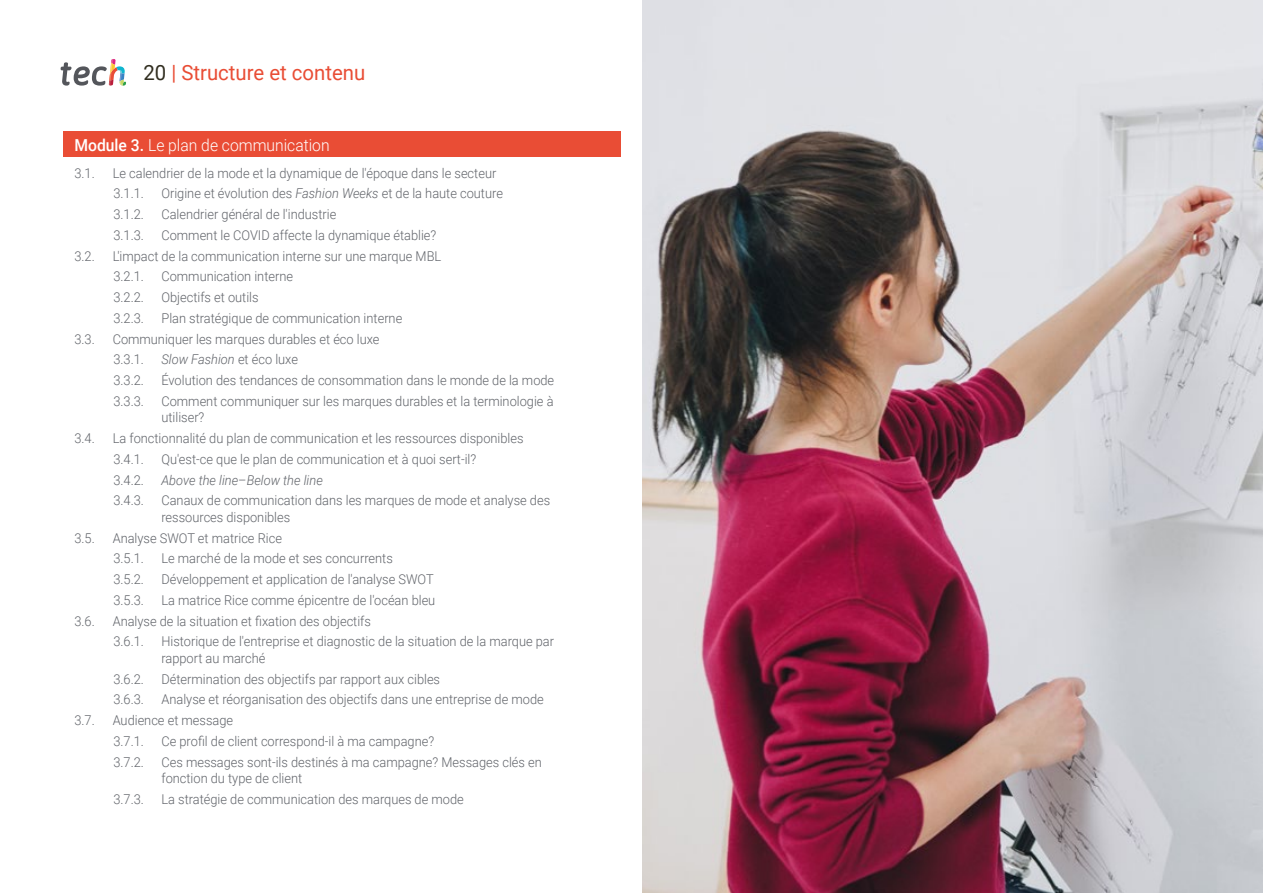
<style>
.page{position:relative;width:1263px;height:893px;background:#fff}
.page>*{position:absolute;margin:0;border:0;box-sizing:border-box;transform-origin:0 0}
.t1{font:21px "Roboto";color:#e94d35}
.t2{font:300 16.5px "Roboto";color:#fff;scale:.95 1}
.t3{font:300 13.5px/20.7px "Roboto";color:#61646a;scale:.95 1}
.t4{font:italic 300 13.5px "Roboto";color:#61646a;scale:.95 1}
.s1{color:#312e20}
.s2{font-weight:500}
.s3{font-style:italic}
.s4{font-style:normal}
</style>
<div class="page">
<svg style="left:61px;top:59px;width:65px;height:27px"></svg>
<div style="left:63px;top:132px;width:558px;height:25px;background:#e94d35"></div>
<img style="left:642px;top:0;width:621px;height:893px">
<h1 class="t1" style="left:144px;top:57px;width:223px"><span class="s1">20</span> | Structure et contenu</h1>
<p class="t2" style="left:74px;top:133px;width:270px"><span class="s2">Module 3.</span> Le plan de communication</p>
<p class="t3" style="left:74px;top:162px;width:23px">3.1.</p>
<p class="t3" style="left:113px;top:162px;width:405px">Le calendrier de la mode et la dynamique de l'époque dans le secteur<br>3.1.1.</p>
<p class="t3" style="left:161px;top:183px;width:361px">Origine et évolution des <span class="s3">Fashion Weeks</span> et de la haute couture</p>
<p class="t3" style="left:113px;top:203px;width:34px">3.1.2.</p>
<p class="t3" style="left:161px;top:203px;width:186px">Calendrier général de l'industrie</p>
<p class="t3" style="left:113px;top:224px;width:34px">3.1.3.</p>
<p class="t3" style="left:161px;top:224px;width:291px">Comment le COVID affecte la dynamique établie?</p>
<p class="t3" style="left:74px;top:245px;width:23px">3.2.</p>
<p class="t3" style="left:113px;top:245px;width:347px">L'impact de la communication interne sur une marque MBL<br>3.2.1.</p>
<p class="t3" style="left:161px;top:266px;width:140px">Communication interne</p>
<p class="t3" style="left:113px;top:286px;width:34px">3.2.2.</p>
<p class="t3" style="left:161px;top:286px;width:104px">Objectifs et outils</p>
<p class="t3" style="left:113px;top:307px;width:34px">3.2.3.</p>
<p class="t3" style="left:161px;top:307px;width:255px">Plan stratégique de communication interne</p>
<p class="t3" style="left:74px;top:328px;width:23px">3.3.</p>
<p class="t3" style="left:113px;top:328px;width:282px">Communiquer les marques durables et éco luxe<br>3.3.1.</p>
<p class="t4" style="left:161px;top:350px;width:145px">Slow Fashion <span class="s4">et éco luxe</span></p>
<p class="t3" style="left:113px;top:369px;width:34px">3.3.2.</p>
<p class="t3" style="left:161px;top:369px;width:415px">Évolution des tendances de consommation dans le monde de la mode</p>
<p class="t3" style="left:113px;top:390px;width:34px">3.3.3.</p>
<p class="t3" style="left:161px;top:392px;width:414px;line-height:16.5px">Comment communiquer sur les marques durables et la terminologie à utiliser?</p>
<p class="t3" style="left:74px;top:427px;width:23px">3.4.</p>
<p class="t3" style="left:113px;top:427px;width:434px">La fonctionnalité du plan de communication et les ressources disponibles<br>3.4.1.</p>
<p class="t3" style="left:161px;top:448px;width:333px">Qu'est-ce que le plan de communication et à quoi sert-il?</p>
<p class="t3" style="left:113px;top:469px;width:34px">3.4.2.</p>
<p class="t4" style="left:161px;top:470px;width:171px">Above the line<span class="s4">–</span>Below the line</p>
<p class="t3" style="left:113px;top:490px;width:34px">3.4.3.</p>
<p class="t3" style="left:161px;top:492px;width:411px;line-height:16.5px">Canaux de communication dans les marques de mode et analyse des ressources disponibles</p>
<p class="t3" style="left:74px;top:527px;width:23px">3.5.</p>
<p class="t3" style="left:113px;top:527px;width:180px">Analyse SWOT et matrice Rice<br>3.5.1.</p>
<p class="t3" style="left:161px;top:548px;width:245px">Le marché de la mode et ses concurrents</p>
<p class="t3" style="left:113px;top:568px;width:34px">3.5.2.</p>
<p class="t3" style="left:161px;top:568px;width:288px">Développement et application de l'analyse SWOT</p>
<p class="t3" style="left:113px;top:589px;width:34px">3.5.3.</p>
<p class="t3" style="left:161px;top:589px;width:290px">La matrice Rice comme épicentre de l'océan bleu</p>
<p class="t3" style="left:74px;top:610px;width:23px">3.6.</p>
<p class="t3" style="left:113px;top:610px;width:273px">Analyse de la situation et fixation des objectifs<br>3.6.1.</p>
<p class="t3" style="left:161px;top:633px;width:415px;line-height:16.5px">Historique de l'entreprise et diagnostic de la situation de la marque par rapport au marché</p>
<p class="t3" style="left:113px;top:668px;width:34px">3.6.2.</p>
<p class="t3" style="left:161px;top:668px;width:295px">Détermination des objectifs par rapport aux cibles</p>
<p class="t3" style="left:113px;top:689px;width:34px">3.6.3.</p>
<p class="t3" style="left:161px;top:689px;width:404px">Analyse et réorganisation des objectifs dans une entreprise de mode</p>
<p class="t3" style="left:74px;top:709px;width:23px">3.7.</p>
<p class="t3" style="left:113px;top:709px;width:128px">Audience et message<br>3.7.1.</p>
<p class="t3" style="left:161px;top:730px;width:289px">Ce profil de client correspond-il à ma campagne?</p>
<p class="t3" style="left:113px;top:751px;width:34px">3.7.2.</p>
<p class="t3" style="left:161px;top:753px;width:402px;line-height:16.5px">Ces messages sont-ils destinés à ma campagne? Messages clés en fonction du type de client</p>
<p class="t3" style="left:113px;top:788px;width:34px">3.7.3.</p>
<p class="t3" style="left:161px;top:788px;width:320px">La stratégie de communication des marques de mode</p>
</div>
